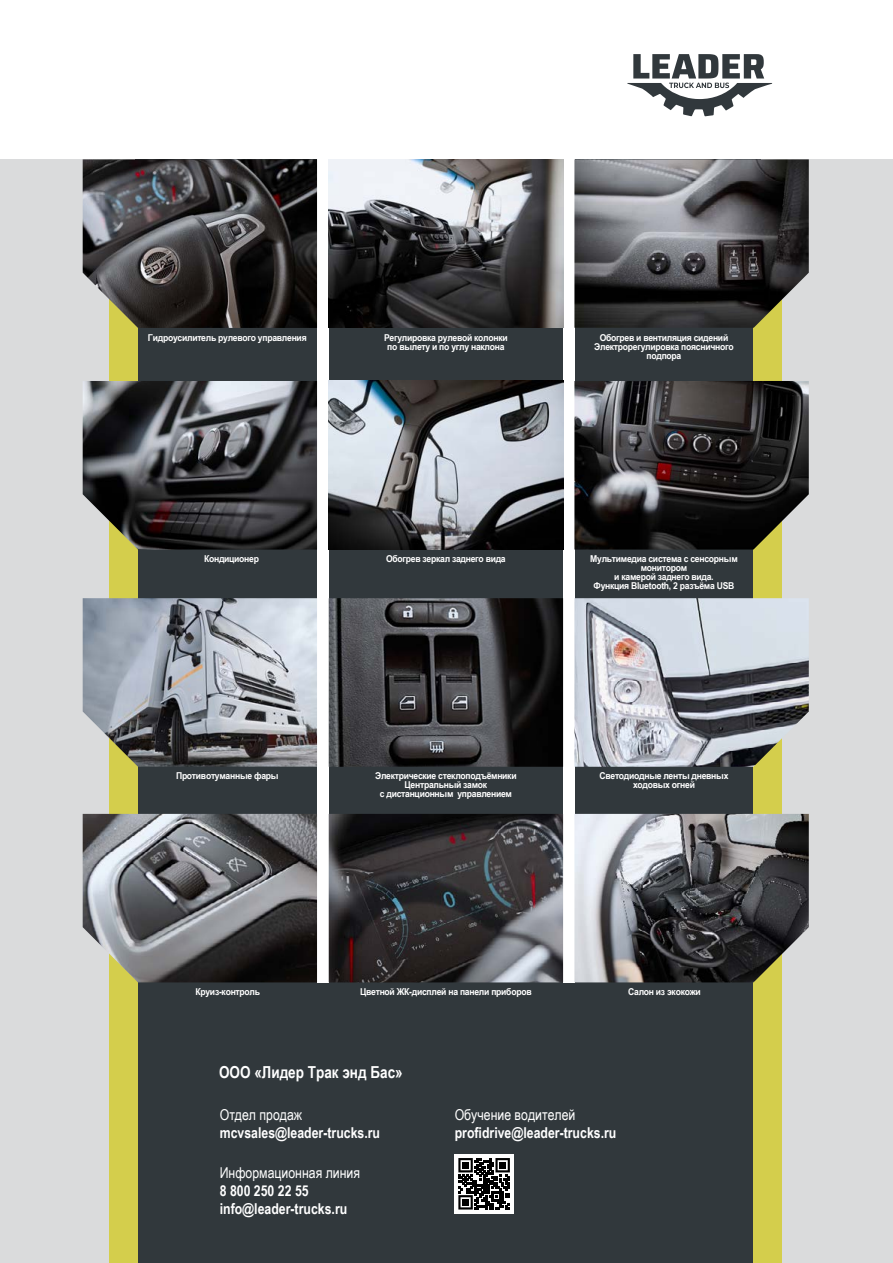
<style>
.page{position:relative;width:893px;height:1263px;background:#fff}
.page>*{position:absolute;margin:0;border:0;box-sizing:border-box;transform-origin:0 0}
.t1{font:700 16.5px "Arial Narrow";color:#fff}
.t2{font:700 15px/18px "Arial Narrow";color:#fff}
.t3{font:15px "Arial Narrow";color:#fff}
.t4{font:700 9.45px/9px "Arial Narrow";letter-spacing:-.025em;color:#fff;text-align:center;scale:1.11 1}
</style>
<div class="page">
<div style="left:461px;top:159px;width:432px;height:1104px;background:#dadbdc"></div>
<div style="left:0;top:159px;width:324px;height:1104px;background:#dadbdc"></div>
<svg style="left:627px;top:54px;width:145px;height:62px"></svg>
<div style="left:136px;top:159px;width:625px;height:1104px;background:#31383c"></div>
<div style="left:109px;top:279px;width:29px;height:984px;background:#d4ce4c"></div>
<div style="left:753px;top:278px;width:29px;height:985px;background:#d4ce4c"></div>
<div style="left:563px;top:153px;width:12px;height:829px;background:#fff"></div>
<div style="left:454px;top:1154px;width:60px;height:60px;background:#fff"></div>
<svg style="left:458px;top:1158px;width:52px;height:51px"></svg>
<div style="left:462px;top:1199px;width:7px;height:6px;background:#000"></div>
<div style="left:317px;top:153px;width:12px;height:829px;background:#fff"></div>
<img style="left:83px;top:159px;width:234px;height:169px">
<img style="left:329px;top:159px;width:234px;height:169px">
<img style="left:329px;top:381px;width:234px;height:168px">
<img style="left:574px;top:159px;width:235px;height:169px">
<img style="left:83px;top:381px;width:234px;height:168px">
<img style="left:574px;top:381px;width:235px;height:168px">
<img style="left:83px;top:598px;width:234px;height:169px">
<img style="left:329px;top:598px;width:234px;height:169px">
<img style="left:574px;top:598px;width:235px;height:169px">
<img style="left:574px;top:814px;width:235px;height:168px">
<img style="left:83px;top:814px;width:234px;height:168px">
<img style="left:329px;top:814px;width:234px;height:168px">
<p class="t4" style="left:148px;top:333px;width:145px">Гидроусилитель рулевого управления</p>
<p class="t4" style="left:384px;top:333px;width:113px">Регулировка рулевой колонки по вылету и по углу наклона</p>
<p class="t4" style="left:594px;top:333px;width:127px">Обогрев и вентиляция сидений<br>Электрорегулировка поясничного подпора</p>
<p class="t4" style="left:204px;top:553px;width:51px">Кондиционер</p>
<p class="t4" style="left:386px;top:553px;width:109px">Обогрев зеркал заднего вида</p>
<p class="t4" style="left:590px;top:553px;width:134px">Мультимедиа система с сенсорным монитором<br>и камерой заднего вида.<br>Функция Bluetooth, 2 разъёма USB</p>
<p class="t4" style="left:176px;top:771px;width:94px">Противотуманные фары</p>
<p class="t4" style="left:375px;top:771px;width:129px">Электрические стеклоподъёмники<br>Центральный замок<br>с дистанционным управлением</p>
<p class="t4" style="left:599px;top:771px;width:118px">Светодиодные ленты дневных ходовых огней</p>
<p class="t4" style="left:195px;top:986px;width:60px">Круиз-контроль</p>
<p class="t4" style="left:360px;top:986px;width:156px">Цветной ЖК-дисплей на панели приборов</p>
<p class="t4" style="left:628px;top:986px;width:67px">Салон из экокожи</p>
<h1 class="t1" style="left:219px;top:1060px;width:12px">ООО</h1>
<h1 class="t1" style="left:254px;top:1060px;width:150px">«Лидер Трак энд Бас»</h1>
<h2 class="t3" style="left:220px;top:1104px;width:84px">Отдел продаж</h2>
<h2 class="t2" style="left:220px;top:1123px;width:162px">mcvsales@leader-trucks.ru</h2>
<h2 class="t3" style="left:220px;top:1161px;width:142px">Информационная линия</h2>
<h2 class="t2" style="left:220px;top:1181px;width:129px">8 800 250 22 55 info@leader-trucks.ru</h2>
<h2 class="t3" style="left:455px;top:1104px;width:122px">Обучение водителей</h2>
<h2 class="t2" style="left:455px;top:1123px;width:163px">profidrive@leader-trucks.ru</h2>
</div>
